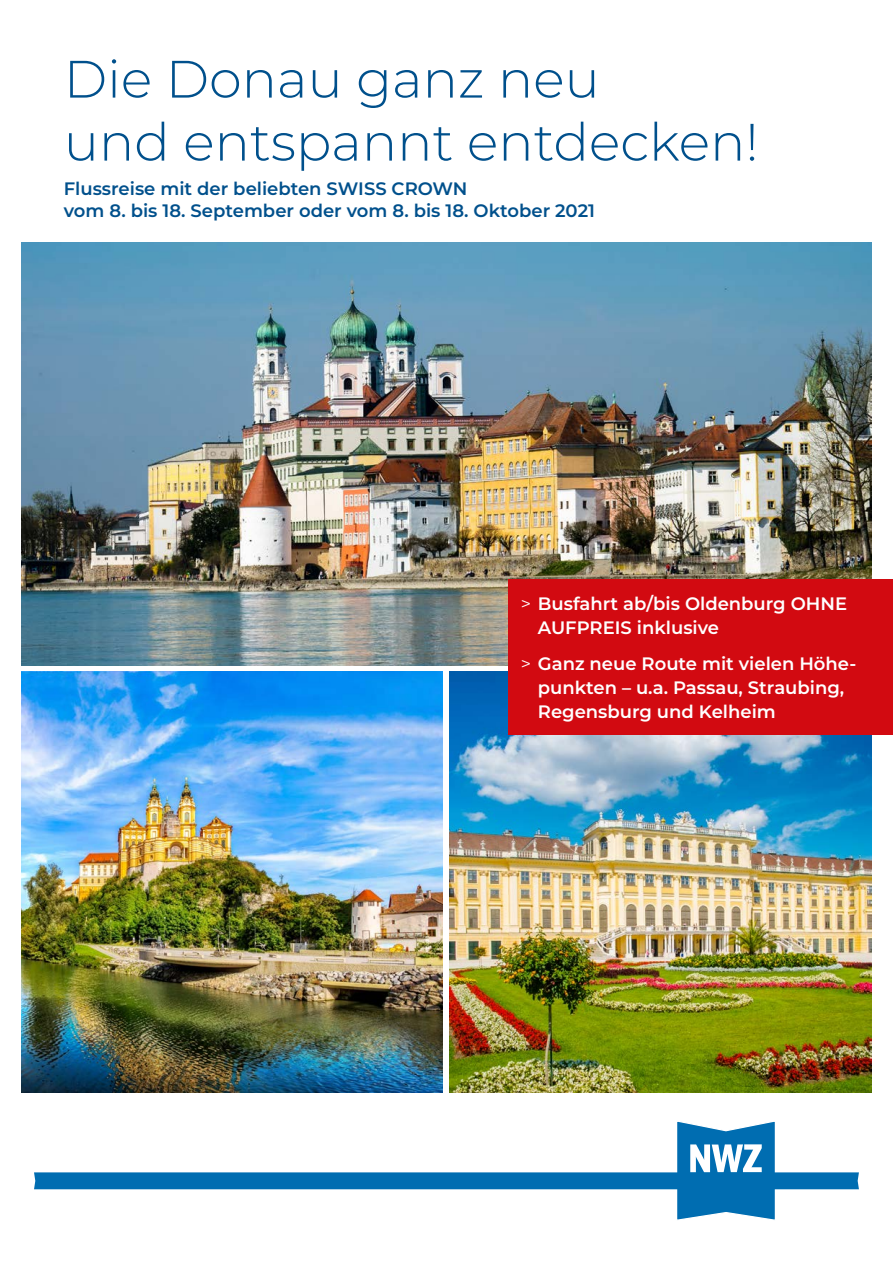
<style>
.page{position:relative;width:893px;height:1263px;background:#fff}
.page>*{position:absolute;margin:0;border:0;box-sizing:border-box;transform-origin:0 0}
.t1{font:300 52.5px/63px "Montserrat";color:#00508c}
.t2{font:600 18px/24px "Montserrat";color:#fff}
.t3{font:600 18px/21.6px "Montserrat";color:#00508c}
.s1{font-weight:400}
</style>
<div class="page">
<svg style="left:34px;top:1121px;width:825px;height:99px"></svg>
<img style="left:21px;top:242px;width:851px;height:423px">
<img style="left:21px;top:672px;width:421px;height:421px">
<img style="left:449px;top:672px;width:423px;height:421px">
<div style="left:508px;top:579px;width:385px;height:156px;background:#d20a11"></div>
<h1 class="t1" style="left:64px;top:46px;width:696px">Die Donau ganz neu<br>und entspannt entdecken!</h1>
<p class="t3" style="left:64px;top:177px;width:533px">Flussreise mit der beliebten SWISS CROWN<br>vom 8. bis 18. September oder vom 8. bis 18. Oktober 2021</p>
<p class="t2" style="left:538px;top:590px;width:311px;text-indent:-17px"><span class="s1">&gt;</span> Busfahrt ab/bis Oldenburg OHNE<br>AUFPREIS inklusive</p>
<p class="t2" style="left:538px;top:651px;width:320px;text-indent:-17px"><span class="s1">&gt;</span> Ganz neue Route mit vielen Höhe&shy;punkten – u.a. Passau, Straubing,<br>Regensburg und Kelheim</p>
</div>
